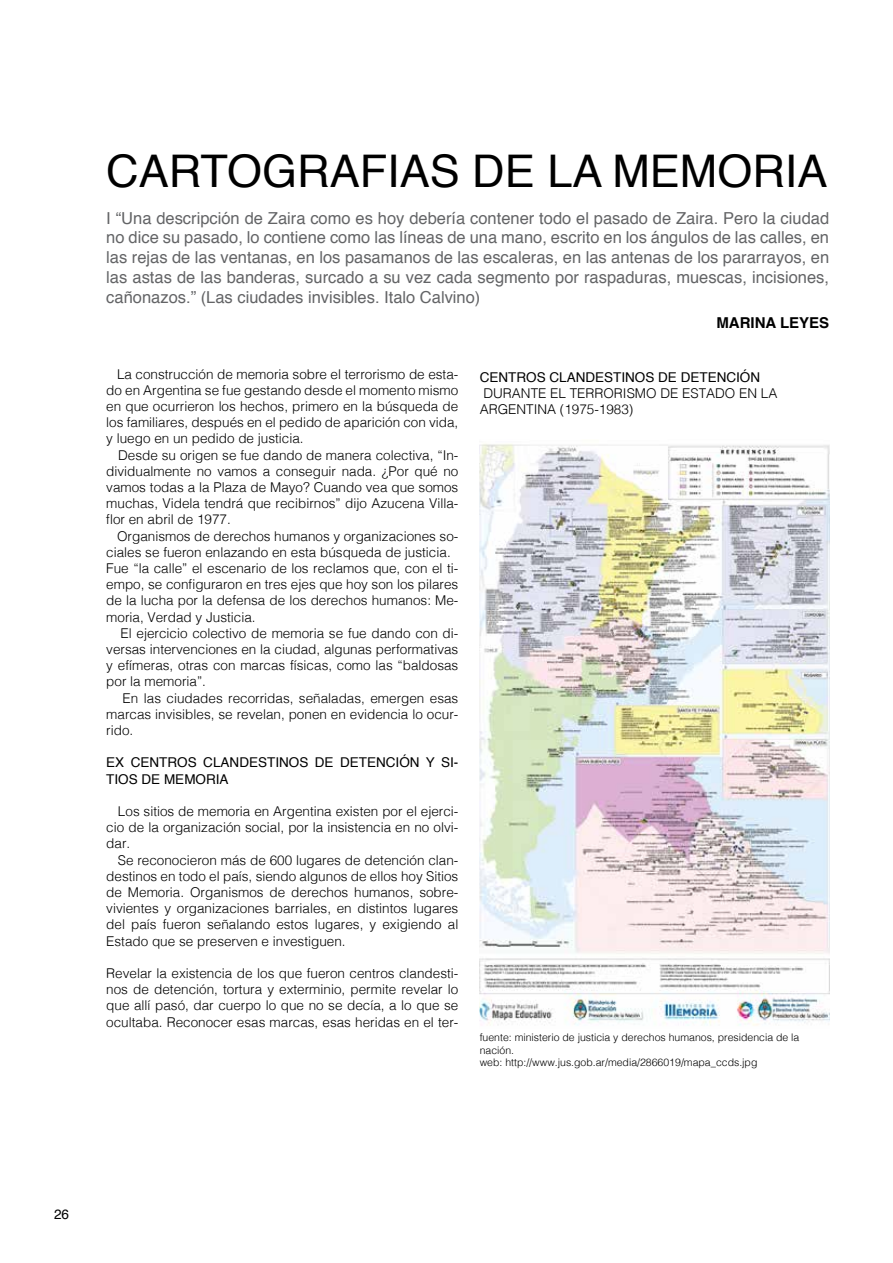
<style>
.page{position:relative;width:893px;height:1263px;background:#fff}
.page>*{position:absolute;margin:0;border:0;box-sizing:border-box;transform-origin:0 0}
.t1{font:45px "Helvetica";color:#000}
.t2{font:16.5px/19.8px "Helvetica";color:#636466;text-align:justify}
.t3{font:700 15px "Helvetica";color:#000}
.t4{font:300 13.5px/16.2px "Helvetica";color:#000;text-align:justify}
.t5{font:13.5px/16.2px "Helvetica";color:#000}
.t6{font:300 10.5px/12.6px "Helvetica";color:#000}
</style>
<div class="page">
<img style="left:480px;top:444px;width:349px;height:582px">
<h1 class="t1" style="left:106px;top:137px;width:723px">CARTOGRAFIAS DE LA MEMORIA</h1>
<p class="t2" style="left:106px;top:208px;width:724px">I “Una descripción de Zaira como es hoy debería contener todo el pasado de Zaira. Pero la ciudad no dice su pasado, lo contiene como las líneas de una mano, escrito en los ángulos de las calles, en las rejas de las ventanas, en los pasamanos de las escaleras, en las antenas de los pararrayos, en las astas de las banderas, surcado a su vez cada segmento por raspaduras, muescas, incisiones, cañonazos.” (Las ciudades invisibles. Italo Calvino)</p>
<p class="t4" style="left:106px;top:365px;width:354px;text-indent:11px">La construcción de memoria sobre el terrorismo de esta&shy;do en Argentina se fue gestando desde el momento mismo en que ocurrieron los hechos, primero en la búsqueda de los familiares, después en el pedido de aparición con vida, y luego en un pedido de justicia.</p>
<p class="t4" style="left:106px;top:446px;width:354px;text-indent:12px">Desde su origen se fue dando de manera colectiva, “In&shy;dividualmente no vamos a conseguir nada. ¿Por qué no vamos todas a la Plaza de Mayo? Cuando vea que somos muchas, Videla tendrá que recibirnos” dijo Azucena Villa&shy;flor en abril de 1977.</p>
<p class="t4" style="left:106px;top:527px;width:354px;text-align:left;text-indent:11px">Organismos de derechos humanos y organizaciones so&shy;ciales se fueron enlazando en esta búsqueda de justicia.<br>Fue “la calle” el escenario de los reclamos que, con el ti&shy;empo, se configuraron en tres ejes que hoy son los pilares de la lucha por la defensa de los derechos humanos: Me&shy;moria, Verdad y Justicia.</p>
<p class="t4" style="left:106px;top:624px;width:354px;text-indent:14px">El ejercicio colectivo de memoria se fue dando con di&shy;versas intervenciones en la ciudad, algunas performativas y efímeras, otras con marcas físicas, como las “baldosas por la memoria”.</p>
<p class="t4" style="left:106px;top:689px;width:354px;text-indent:16px">En las ciudades recorridas, señaladas, emergen esas marcas invisibles, se revelan, ponen en evidencia lo ocur&shy;rido.</p>
<p class="t5" style="left:106px;top:755px;width:354px">EX CENTROS CLANDESTINOS DE DETENCIÓN Y SI-<br>TIOS DE MEMORIA</p>
<p class="t4" style="left:106px;top:802px;width:354px;text-indent:12px">Los sitios de memoria en Argentina existen por el ejerci&shy;cio de la organización social, por la insistencia en no olvi&shy;dar.</p>
<p class="t4" style="left:106px;top:851px;width:354px;text-indent:12px">Se reconocieron más de 600 lugares de detención clan&shy;destinos en todo el país, siendo algunos de ellos hoy Sitios de Memoria. Organismos de derechos humanos, sobre&shy;vivientes y organizaciones barriales, en distintos lugares del país fueron señalando estos lugares, y exigiendo al Estado que se preserven e investiguen.</p>
<p class="t4" style="left:106px;top:964px;width:354px">Revelar la existencia de los que fueron centros clandesti&shy;nos de detención, tortura y exterminio, permite revelar lo que allí pasó, dar cuerpo lo que no se decía, a lo que se ocultaba. Reconocer esas marcas, esas heridas en el ter-</p>
<p class="t3" style="left:716px;top:311px;width:114px">MARINA LEYES</p>
<p class="t5" style="left:480px;top:369px;width:282px">CENTROS CLANDESTINOS DE DETENCIÓN</p>
<p class="t4" style="left:480px;top:384px;width:299px">DURANTE EL TERRORISMO DE ESTADO EN LA<br>ARGENTINA (1975-1983)</p>
<p class="t6" style="left:480px;top:1030px;width:321px">fuente: ministerio de justicia y derechos humanos, presidencia de la nación.<br>web: http://www.jus.gob.ar/media/2866019/mapa_ccds.jpg</p>
<p class="t5" style="left:54px;top:1207px;width:17px">26</p>
</div>
